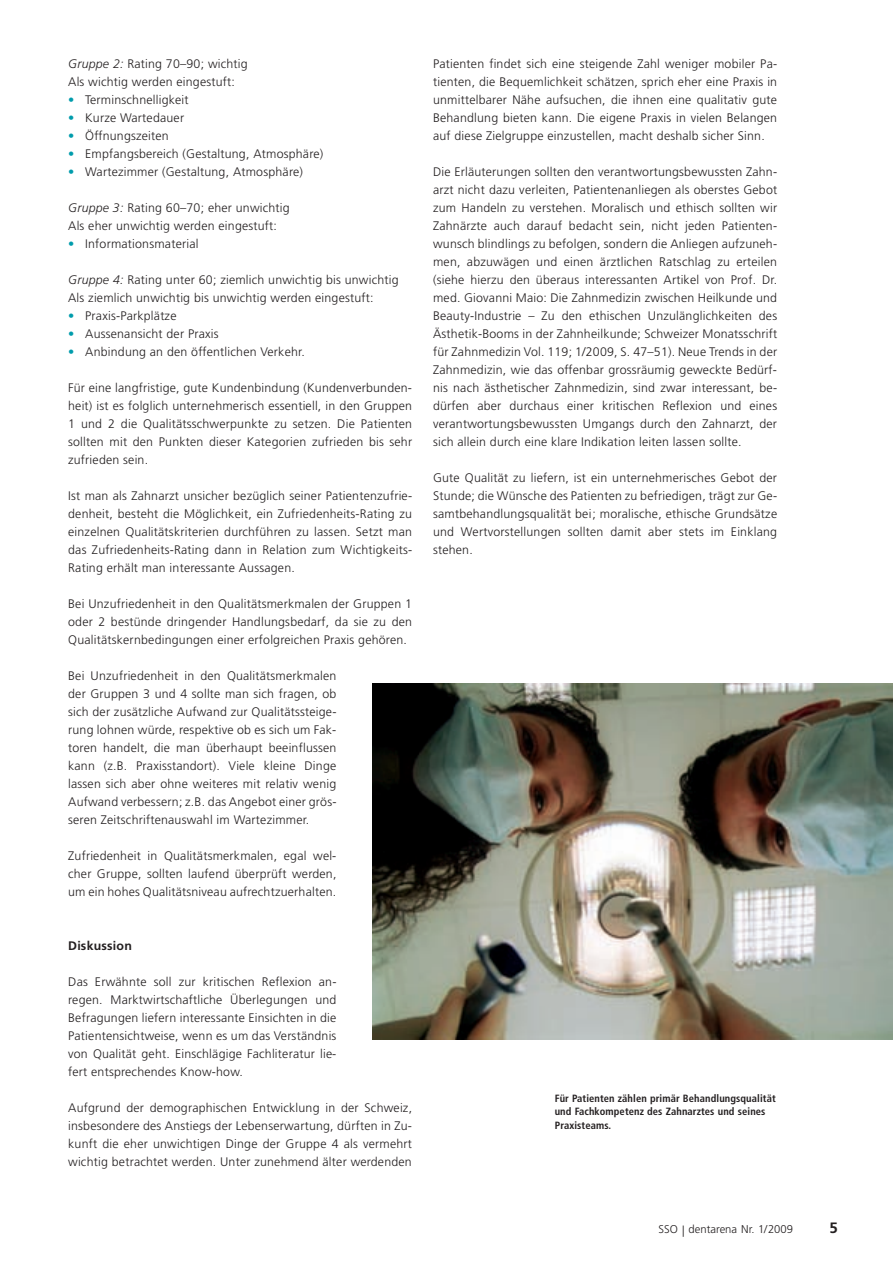
<style>
.page{position:relative;width:893px;height:1263px;background:#fff}
.page>*{position:absolute;margin:0;border:0;box-sizing:border-box;transform-origin:0 0}
.t1{font:700 15px "Frutiger LT";color:#231f20}
.t2{font:300 12.3px/18px "Frutiger LT";letter-spacing:.015em;color:#231f20;text-align:justify}
.t3{font:700 12.3px "Frutiger LT";letter-spacing:.015em;color:#231f20}
.t4{font:300 11.25px "Frutiger LT";color:#231f20}
.t5{font:700 condensed 10.5px/13.5px "Frutiger LT";letter-spacing:.01em;color:#231f20}
.s1{font-style:italic}
.s2{color:#009cac}
</style>
<div class="page">
<img style="left:372px;top:683px;width:521px;height:357px">
<p class="t2" style="left:68px;top:56px;width:181px"><span class="s1">Gruppe 2:</span> Rating 70–90; wichtig<br>Als wichtig werden eingestuft:</p>
<p class="t2" style="left:68px;top:92px;width:122px"><span class="s2">•</span> Terminschnelligkeit</p>
<p class="t2" style="left:68px;top:110px;width:117px"><span class="s2">•</span> Kurze Wartedauer</p>
<p class="t2" style="left:68px;top:128px;width:102px"><span class="s2">•</span> Öffnungszeiten</p>
<p class="t2" style="left:68px;top:146px;width:257px"><span class="s2">•</span> Empfangsbereich (Gestaltung, Atmosphäre)</p>
<p class="t2" style="left:68px;top:164px;width:236px"><span class="s2">•</span> Wartezimmer (Gestaltung, Atmosphäre)</p>
<p class="t2" style="left:68px;top:200px;width:223px"><span class="s1">Gruppe 3:</span> Rating 60–70; eher unwichtig<br>Als eher unwichtig werden eingestuft:</p>
<p class="t2" style="left:68px;top:236px;width:132px"><span class="s2">•</span> Informationsmaterial</p>
<p class="t2" style="left:68px;top:272px;width:332px"><span class="s1">Gruppe 4:</span> Rating unter 60; ziemlich unwichtig bis unwichtig<br>Als ziemlich unwichtig bis unwichtig werden eingestuft:</p>
<p class="t2" style="left:68px;top:308px;width:110px"><span class="s2">•</span> Praxis-Parkplätze</p>
<p class="t2" style="left:68px;top:326px;width:152px"><span class="s2">•</span> Aussenansicht der Praxis</p>
<p class="t2" style="left:68px;top:344px;width:238px"><span class="s2">•</span> Anbindung an den öffentlichen Verkehr.</p>
<p class="t2" style="left:68px;top:380px;width:345px">Für eine langfristige, gute Kundenbindung (Kundenverbunden&shy;heit) ist es folglich unternehmerisch essentiell, in den Gruppen 1 und 2 die Qualitätsschwerpunkte zu setzen. Die Patienten sollten mit den Punkten dieser Kategorien zufrieden bis sehr zufrieden sein.</p>
<p class="t2" style="left:68px;top:488px;width:345px">Ist man als Zahnarzt unsicher bezüglich seiner Patientenzufrie&shy;denheit, besteht die Möglichkeit, ein Zufriedenheits-Rating zu einzelnen Qualitätskriterien durchführen zu lassen. Setzt man das Zufriedenheits-Rating dann in Relation zum Wichtigkeits-Rating erhält man interessante Aussagen.</p>
<p class="t2" style="left:68px;top:596px;width:345px">Bei Unzufriedenheit in den Qualitätsmerkmalen der Gruppen 1 oder 2 bestünde dringender Handlungsbedarf, da sie zu den Qualitätskernbedingungen einer erfolgreichen Praxis gehören.</p>
<p class="t2" style="left:68px;top:668px;width:270px">Bei Unzufriedenheit in den Qualitätsmerkmalen der Gruppen 3 und 4 sollte man sich fragen, ob sich der zusätzliche Aufwand zur Qualitätssteige&shy;rung lohnen würde, respektive ob es sich um Fak&shy;toren handelt, die man überhaupt beeinflussen kann (z.B. Praxisstandort). Viele kleine Dinge lassen sich aber ohne weiteres mit relativ wenig Aufwand verbessern; z.B. das Angebot einer grös&shy;seren Zeitschriftenauswahl im Wartezimmer.</p>
<p class="t2" style="left:68px;top:848px;width:270px">Zufriedenheit in Qualitätsmerkmalen, egal wel&shy;cher Gruppe, sollten laufend überprüft werden, um ein hohes Qualitätsniveau aufrechtzuerhalten.</p>
<p class="t3" style="left:68px;top:941px;width:65px">Diskussion</p>
<p class="t2" style="left:68px;top:974px;width:270px">Das Erwähnte soll zur kritischen Reflexion an&shy;regen. Marktwirtschaftliche Überlegungen und Befragungen liefern interessante Einsichten in die Patientensichtweise, wenn es um das Verständnis von Qualität geht. Einschlägige Fachliteratur lie&shy;fert entsprechendes Know-how.</p>
<p class="t2" style="left:68px;top:1100px;width:345px">Aufgrund der demographischen Entwicklung in der Schweiz, insbesondere des Anstiegs der Lebenserwartung, dürften in Zu&shy;kunft die eher unwichtigen Dinge der Gruppe 4 als vermehrt wichtig betrachtet werden. Unter zunehmend älter werdenden</p>
<p class="t2" style="left:433px;top:56px;width:346px">Patienten findet sich eine steigende Zahl weniger mobiler Pa&shy;tienten, die Bequemlichkeit schätzen, sprich eher eine Praxis in unmittelbarer Nähe aufsuchen, die ihnen eine qualitativ gute Behandlung bieten kann. Die eigene Praxis in vielen Belangen auf diese Zielgruppe einzustellen, macht deshalb sicher Sinn.</p>
<p class="t2" style="left:433px;top:164px;width:346px">Die Erläuterungen sollten den verantwortungsbewussten Zahn&shy;arzt nicht dazu verleiten, Patientenanliegen als oberstes Gebot zum Handeln zu verstehen. Moralisch und ethisch sollten wir Zahnärzte auch darauf bedacht sein, nicht jeden Patienten&shy;wunsch blindlings zu befolgen, sondern die Anliegen aufzuneh&shy;men, abzuwägen und einen ärztlichen Ratschlag zu erteilen (siehe hierzu den überaus interessanten Artikel von Prof. Dr. med. Giovanni Maio: Die Zahnmedizin zwischen Heilkunde und Beauty-Industrie – Zu den ethischen Unzulänglichkeiten des Ästhetik-Booms in der Zahnheilkunde; Schweizer Monatsschrift für Zahnmedizin Vol. 119; 1/2009, S. 47–51). Neue Trends in der Zahnmedizin, wie das offenbar grossräumig geweckte Bedürf&shy;nis nach ästhetischer Zahnmedizin, sind zwar interessant, be&shy;dürfen aber durchaus einer kritischen Reflexion und eines verantwortungsbewussten Umgangs durch den Zahnarzt, der sich allein durch eine klare Indikation leiten lassen sollte.</p>
<p class="t2" style="left:433px;top:470px;width:346px">Gute Qualität zu liefern, ist ein unternehmerisches Gebot der Stunde; die Wünsche des Patienten zu befriedigen, trägt zur Ge&shy;samtbehandlungsqualität bei; moralische, ethische Grundsätze und Wertvorstellungen sollten damit aber stets im Einklang stehen.</p>
<p class="t5" style="left:555px;top:1092px;width:222px">Für Patienten zählen primär Behandlungsqualität und Fachkompetenz des Zahnarztes und seines<br>Praxisteams.</p>
<p class="t4" style="left:659px;top:1225px;width:136px">SSO | dentarena Nr. 1/2009</p>
<p class="t1" style="left:829px;top:1222px;width:10px">5</p>
</div>
